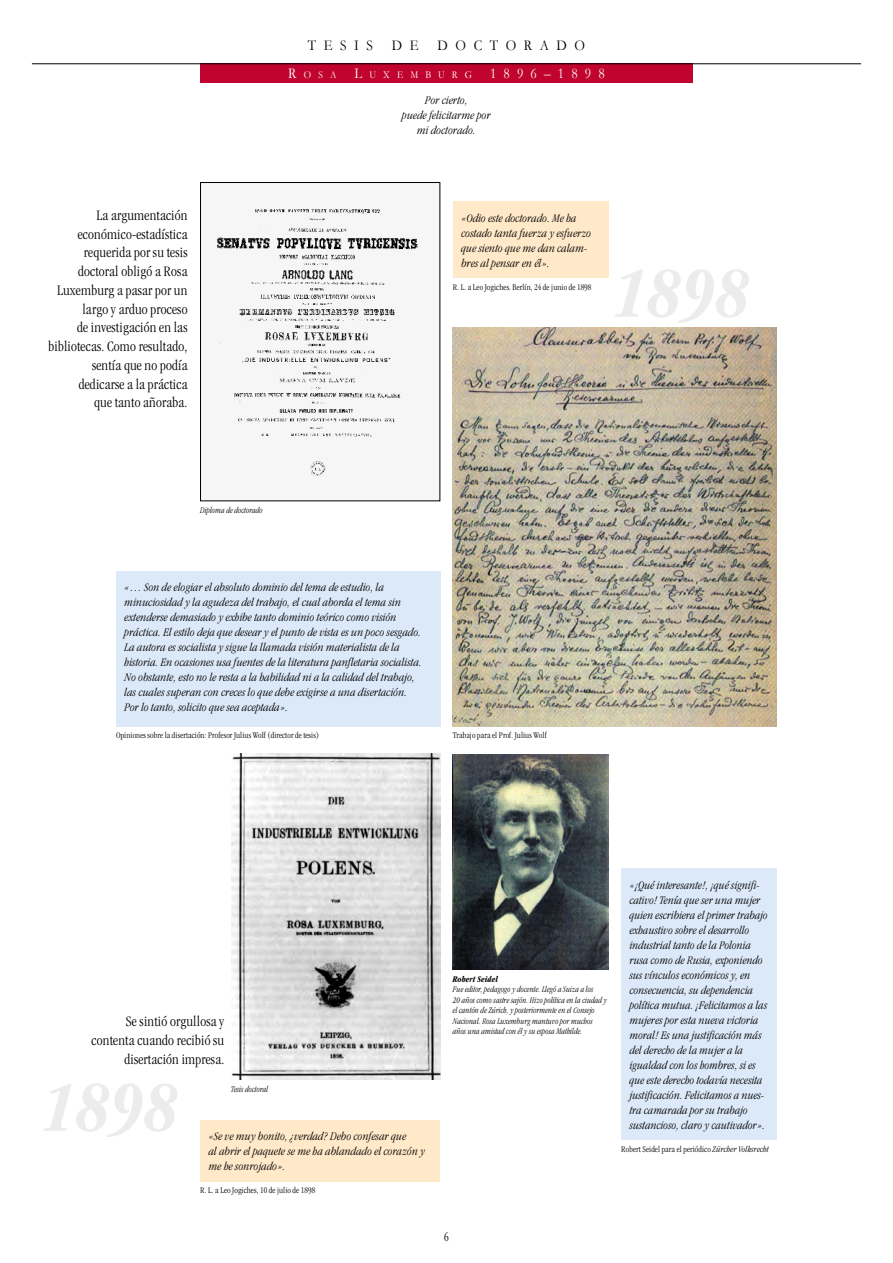
<style>
.page{position:relative;width:893px;height:1263px;background:#fff}
.page>*{position:absolute;margin:0;border:0;box-sizing:border-box;transform-origin:0 0}
.t1{font:300 condensed 15px/18.8px "Garamond";letter-spacing:.015em;color:#000;text-align:right}
.t2{font:15px "Garamond";letter-spacing:.53em;color:#fff;scale:.9 1}
.t3{font:15px "Garamond";letter-spacing:.56em;color:#000;scale:.9 1}
.t4{font:italic 300 condensed 12px/15px "Garamond";letter-spacing:.015em;color:#000}
.t5{font:300 condensed 12px "Garamond";color:#000}
.t6{font:italic 300 condensed 9px/10.5px "Garamond";letter-spacing:.015em;color:#000;scale:.9 1}
.t7{font:300 condensed 9px "Garamond";letter-spacing:.015em;color:#000}
.t8{font:italic 700 condensed 9px "Garamond";letter-spacing:.015em;color:#000;scale:.9 1}
.s1{font-size:10.5px}
.s2{font-style:italic}
</style>
<div class="page">
<div style="left:200px;top:64px;width:493px;height:19px;background:#c1032f"></div>
<hr style="left:32px;top:64px;width:829px;height:1px;background:#000">
<div style="left:200px;top:182px;width:240px;height:319px;background:#f6f6f6"></div>
<img style="left:217px;top:209px;width:201px;height:267px">
<div style="left:200px;top:182px;width:240px;height:319px;border:1px solid #000"></div>
<img style="left:453px;top:327px;width:324px;height:399px">
<div style="left:116px;top:571px;width:324px;height:155px;background:#dce9f8"></div>
<img style="left:453px;top:755px;width:155px;height:215px">
<div style="left:621px;top:868px;width:156px;height:272px;background:#dce9f8"></div>
<div style="left:453px;top:202px;width:155px;height:76px;background:#ffe9c9"></div>
<img style="left:231px;top:753px;width:209px;height:327px">
<div style="left:200px;top:1120px;width:240px;height:61px;background:#ffe9c9"></div>
<p class="t3" style="left:308px;top:36px;width:74px">TESIS</p>
<p class="t3" style="left:392px;top:36px;width:31px">D E</p>
<p class="t3" style="left:438px;top:36px;width:165px">DOCTORADO</p>
<p class="t2" style="left:288px;top:64px;width:353px">R<span class="s1">OSA</span> L<span class="s1">UXEMBURG</span> 1896–1898</p>
<p class="t1" style="left:48px;top:206px;width:141px">La argumentación económico-estadística requerida por su tesis doctoral obligó a Rosa<br>Luxemburg a pasar por un largo y arduo proceso<br>de investigación en las bibliotecas. Como resultado, sentía que no podía dedicarse a la práctica<br>que tanto añoraba.</p>
<p class="t6" style="left:200px;top:505px;width:71px">Diploma de doctorado</p>
<p class="t4" style="left:402px;top:92px;width:90px;text-align:center">Por cierto,<br>puede felicitarme por mi doctorado.</p>
<p class="t4" style="left:461px;top:211px;width:131px">«Odio este doctorado. Me ha costado tanta fuerza y esfuerzo que siento que me dan calam&shy;bres al pensar en él».</p>
<p class="t7" style="left:453px;top:282px;width:140px">R. L. a Leo Jogiches. Berlín, 24 de junio de 1898</p>
<p class="t4" style="left:125px;top:580px;width:299px">«… Son de elogiar el absoluto dominio del tema de estudio, la minuciosidad y la agudeza del trabajo, el cual aborda el tema sin extenderse demasiado y exhibe tanto dominio teórico como visión práctica. El estilo deja que desear y el punto de vista es un poco sesgado.<br>La autora es socialista y sigue la llamada visión materialista de la historia. En ocasiones usa fuentes de la literatura panfletaria socialista.<br>No obstante, esto no le resta a la habilidad ni a la calidad del trabajo, las cuales superan con creces lo que debe exigirse a una disertación.<br>Por lo tanto, solicito que sea aceptada».</p>
<p class="t7" style="left:116px;top:730px;width:204px">Opiniones sobre la disertación: Profesor Julius Wolf (director de tesis)</p>
<p class="t7" style="left:453px;top:730px;width:95px">Trabajo para el Prof. Julius Wolf</p>
<p class="t1" style="left:92px;top:1012px;width:134px">Se sintió orgullosa y contenta cuando recibió su disertación impresa.</p>
<p class="t6" style="left:231px;top:1083px;width:43px">Tesis doctoral</p>
<p class="t4" style="left:209px;top:1129px;width:218px">«Se ve muy bonito, ¿verdad? Debo confesar que<br>al abrir el paquete se me ha ablandado el corazón y me he sonrojado».</p>
<p class="t7" style="left:200px;top:1186px;width:116px">R. L. a Leo Jogiches, 10 de julio de 1898</p>
<p class="t8" style="left:453px;top:974px;width:52px">Robert Seidel</p>
<p class="t6" style="left:453px;top:984px;width:173px">Fue editor, pedagogo y docente. Llegó a Suiza a los<br>20 años como sastre sajón. Hizo política en la ciudad y el cantón de Zúrich, y posteriormente en el Consejo Nacional. Rosa Luxemburg mantuvo por muchos años una amistad con él y su esposa Mathilde.</p>
<p class="t4" style="left:630px;top:877px;width:140px">«¡Qué interesante!, ¡qué signifi&shy;cativo! Tenía que ser una mujer quien escribiera el primer trabajo exhaustivo sobre el desarrollo industrial tanto de la Polonia rusa como de Rusia, exponiendo sus vínculos económicos y, en consecuencia, su dependencia política mutua. ¡Felicitamos a las mujeres por esta nueva victoria moral! Es una justificación más del derecho de la mujer a la igualdad con los hombres, si es que este derecho todavía necesita justificación. Felicitamos a nues&shy;tra camarada por su trabajo sustancioso, claro y cautivador».</p>
<p class="t7" style="left:621px;top:1144px;width:149px">Robert Seidel para el periódico <span class="s2">Zürcher Volksrecht</span></p>
<p class="t5" style="left:444px;top:1231px;width:6px">6</p>
</div>
